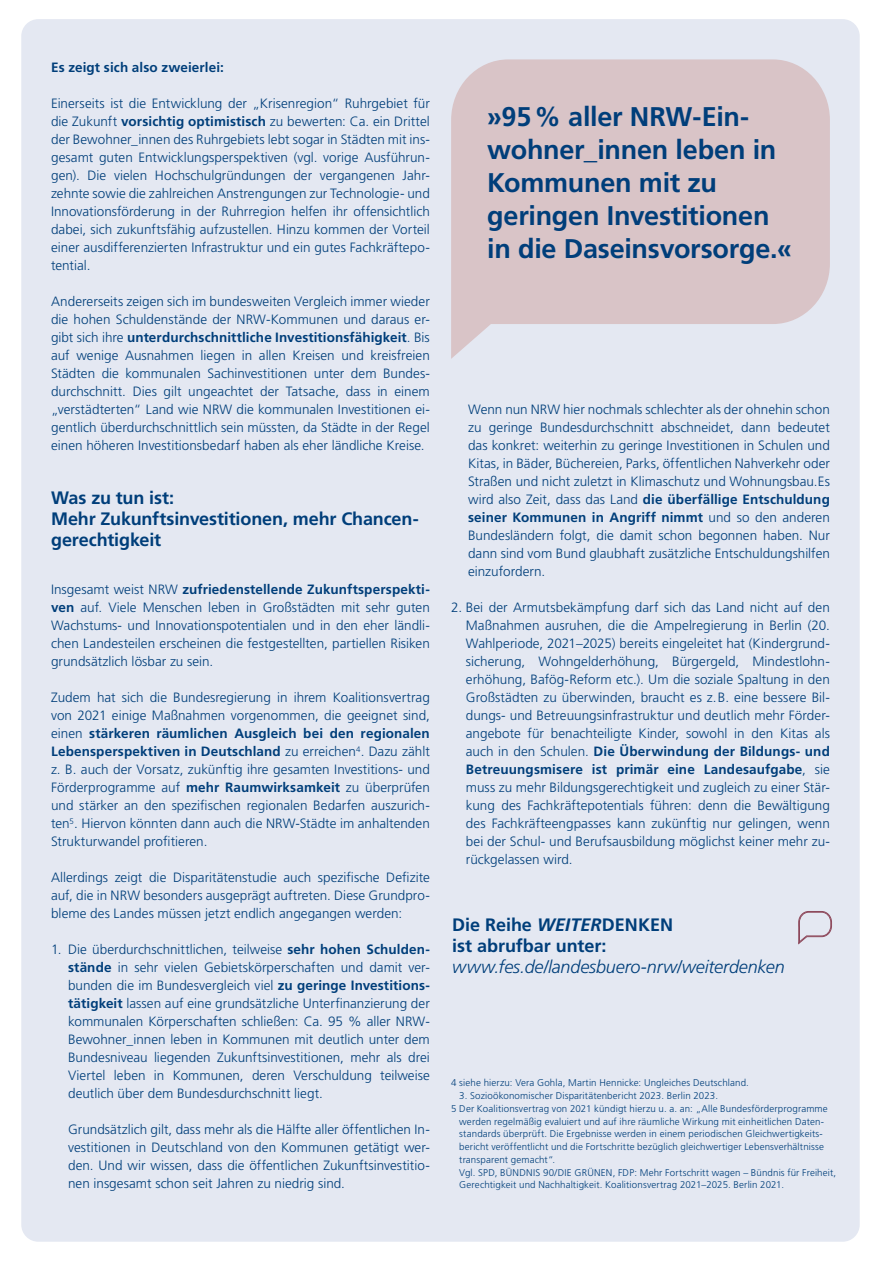
<style>
.page{position:relative;width:881px;height:1263px;background:#fff}
.page>*{position:absolute;margin:0;border:0;box-sizing:border-box;transform-origin:0 0}
.t1{font:700 27px/33px "Frutiger LT Std";letter-spacing:-.01em;color:#003e7a}
.t2{font:700 18px/21px "Frutiger LT Std";letter-spacing:-.005em;color:#003e7a}
.t3{font:italic 300 18px "Frutiger LT Std";letter-spacing:-.01em;color:#003e7a}
.t4{font:300 13.5px/18px "Frutiger LT Std";color:#003e7a;text-align:justify}
.t5{font:700 13.5px "Frutiger LT Std";letter-spacing:.01em;color:#003e7a}
.t6{font:300 9.75px "Frutiger LT Std";letter-spacing:.015em;color:#003e7a}
.s1{font-weight:700}
.s2{font-style:italic}
</style>
<div class="page">
<div style="left:21px;top:19px;width:838px;height:1223px;background:#e4e8f2;border-radius:17px"></div>
<svg style="left:451px;top:59px;width:378px;height:300px;background:#dac8cc"></svg>
<svg style="left:798px;top:911px;width:33px;height:33px"></svg>
<p class="t5" style="left:51px;top:59px;width:174px">Es zeigt sich also zweierlei:</p>
<p class="t4" style="left:51px;top:95px;width:380px">Einerseits ist die Entwicklung der „Krisenregion“ Ruhrgebiet für die Zukunft <span class="s1">vorsichtig optimistisch</span> zu bewerten: Ca. ein Drittel der Bewohner_innen des Ruhrgebiets lebt sogar in Städten mit ins&shy;gesamt guten Entwicklungsperspektiven (vgl. vorige Ausführun&shy;gen). Die vielen Hochschulgründungen der vergangenen Jahr&shy;zehnte sowie die zahlreichen Anstrengungen zur Technologie- und Innovationsförderung in der Ruhrregion helfen ihr offensichtlich dabei, sich zukunftsfähig aufzustellen. Hinzu kommen der Vorteil einer ausdifferenzierten Infrastruktur und ein gutes Fachkräftepo&shy;tential.</p>
<p class="t4" style="left:51px;top:293px;width:380px">Andererseits zeigen sich im bundesweiten Vergleich immer wieder die hohen Schuldenstände der NRW-Kommunen und daraus er&shy;gibt sich ihre <span class="s1">unterdurchschnittliche Investitionsfähigkeit</span>. Bis auf wenige Ausnahmen liegen in allen Kreisen und kreisfreien Städten die kommunalen Sachinvestitionen unter dem Bundes&shy;durchschnitt. Dies gilt ungeachtet der Tatsache, dass in einem „verstädterten“ Land wie NRW die kommunalen Investitionen ei&shy;gentlich überdurchschnittlich sein müssten, da Städte in der Regel einen höheren Investitionsbedarf haben als eher ländliche Kreise.</p>
<h2 class="t2" style="left:51px;top:487px;width:369px">Was zu tun ist:<br>Mehr Zukunftsinvestitionen, mehr Chancen&shy;gerechtigkeit</h2>
<p class="t4" style="left:51px;top:581px;width:380px">Insgesamt weist NRW <span class="s1">zufriedenstellende Zukunftsperspekti&shy;ven</span> auf. Viele Menschen leben in Großstädten mit sehr guten Wachstums- und Innovationspotentialen und in den eher ländli&shy;chen Landesteilen erscheinen die festgestellten, partiellen Risiken grundsätzlich lösbar zu sein.</p>
<p class="t4" style="left:51px;top:689px;width:380px">Zudem hat sich die Bundesregierung in ihrem Koalitionsvertrag von 2021 einige Maßnahmen vorgenommen, die geeignet sind, einen <span class="s1">stärkeren räumlichen Ausgleich bei den regionalen Lebensperspektiven in Deutschland</span> zu erreichen<sup>4</sup>. Dazu zählt z. B. auch der Vorsatz, zukünftig ihre gesamten Investitions- und Förderprogramme auf <span class="s1">mehr Raumwirksamkeit</span> zu überprüfen und stärker an den spezifischen regionalen Bedarfen auszurich&shy;ten<sup>5</sup>. Hiervon könnten dann auch die NRW-Städte im anhaltenden Strukturwandel profitieren.</p>
<p class="t4" style="left:51px;top:869px;width:380px">Allerdings zeigt die Disparitätenstudie auch spezifische Defizite auf, die in NRW besonders ausgeprägt auftreten. Diese Grundpro&shy;bleme des Landes müssen jetzt endlich angegangen werden:</p>
<p class="t4" style="left:68px;top:941px;width:363px;text-indent:-17px">1. Die überdurchschnittlichen, teilweise <span class="s1">sehr hohen Schulden&shy;stände</span> in sehr vielen Gebietskörperschaften und damit ver&shy;bunden die im Bundesvergleich viel <span class="s1">zu geringe Investitions&shy;tätigkeit</span> lassen auf eine grundsätzliche Unterfinanzierung der kommunalen Körperschaften schließen: Ca. 95 % aller NRW-Bewohner_innen leben in Kommunen mit deutlich unter dem Bundesniveau liegenden Zukunftsinvestitionen, mehr als drei Viertel leben in Kommunen, deren Verschuldung teilweise deutlich über dem Bundesdurchschnitt liegt.</p>
<p class="t4" style="left:68px;top:1121px;width:363px">Grundsätzlich gilt, dass mehr als die Hälfte aller öffentlichen In&shy;vestitionen in Deutschland von den Kommunen getätigt wer&shy;den. Und wir wissen, dass die öffentlichen Zukunftsinvestitio&shy;nen insgesamt schon seit Jahren zu niedrig sind.</p>
<h1 class="t1" style="left:487px;top:100px;width:306px">»95% aller NRW-Ein&shy;wohner_innen leben in<br>Kommunen mit zu geringen Investitionen in die Daseinsvorsorge.«</h1>
<p class="t4" style="left:468px;top:401px;width:363px">Wenn nun NRW hier nochmals schlechter als der ohnehin schon zu geringe Bundesdurchschnitt abschneidet, dann bedeutet das konkret: weiterhin zu geringe Investitionen in Schulen und Kitas, in Bäder, Büchereien, Parks, öffentlichen Nahverkehr oder Straßen und nicht zuletzt in Klimaschutz und Wohnungsbau.Es wird also Zeit, dass das Land <span class="s1">die überfällige Entschuldung seiner Kommunen in Angriff nimmt</span> und so den anderen Bundesländern folgt, die damit schon begonnen haben. Nur dann sind vom Bund glaubhaft zusätzliche Entschuldungshilfen einzufordern.</p>
<p class="t4" style="left:465px;top:599px;width:365px;text-indent:-15px">2. Bei der Armutsbekämpfung darf sich das Land nicht auf den Maßnahmen ausruhen, die die Ampelregierung in Berlin (20.<br>Wahlperiode, 2021–2025) bereits eingeleitet hat (Kindergrund&shy;sicherung, Wohngelderhöhung, Bürgergeld, Mindestlohn&shy;erhöhung, Bafög-Reform etc.). Um die soziale Spaltung in den Großstädten zu überwinden, braucht es z.B. eine bessere Bil&shy;dungs- und Betreuungsinfrastruktur und deutlich mehr Förder&shy;angebote für benachteiligte Kinder, sowohl in den Kitas als auch in den Schulen. <span class="s1">Die Überwindung der Bildungs- und Betreuungsmisere ist primär eine Landesaufgabe</span>, sie muss zu mehr Bildungsgerechtigkeit und zugleich zu einer Stär&shy;kung des Fachkräftepotentials führen: denn die Bewältigung des Fachkräfteengpasses kann zukünftig nur gelingen, wenn bei der Schul- und Berufsausbildung möglichst keiner mehr zu&shy;rückgelassen wird.</p>
<h2 class="t2" style="left:452px;top:914px;width:222px">Die Reihe <span class="s2">WEITER</span>DENKEN ist abrufbar unter:</h2>
<h2 class="t3" style="left:452px;top:956px;width:334px">www.fes.de/landesbuero-nrw/weiterdenken</h2>
<p class="t6" style="left:451px;top:1077px;width:299px">4 siehe hierzu: Vera Gohla, Martin Hennicke: Ungleiches Deutschland.</p>
<p class="t6" style="left:459px;top:1090px;width:260px">3. Sozioökonomischer Disparitätenbericht 2023. Berlin 2023.</p>
<p class="t6" style="left:451px;top:1103px;width:378px">5 Der Koalitionsvertrag von 2021 kündigt hierzu u. a. an: „Alle Bundesförderprogramme</p>
<p class="t6" style="left:459px;top:1116px;width:366px">werden regelmäßig evaluiert und auf ihre räumliche Wirkung mit einheitlichen Daten-</p>
<p class="t6" style="left:459px;top:1128px;width:365px">standards überprüft. Die Ergebnisse werden in einem periodischen Gleichwertigkeits-</p>
<p class="t6" style="left:459px;top:1141px;width:366px">bericht veröffentlicht und die Fortschritte bezüglich gleichwertiger Lebensverhältnisse</p>
<p class="t6" style="left:459px;top:1154px;width:97px">transparent gemacht“.</p>
<p class="t6" style="left:459px;top:1167px;width:378px">Vgl. SPD, BÜNDNIS 90/DIE GRÜNEN, FDP: Mehr Fortschritt wagen – Bündnis für Freiheit,</p>
<p class="t6" style="left:459px;top:1179px;width:326px">Gerechtigkeit und Nachhaltigkeit. Koalitionsvertrag 2021–2025. Berlin 2021.</p>
</div>
